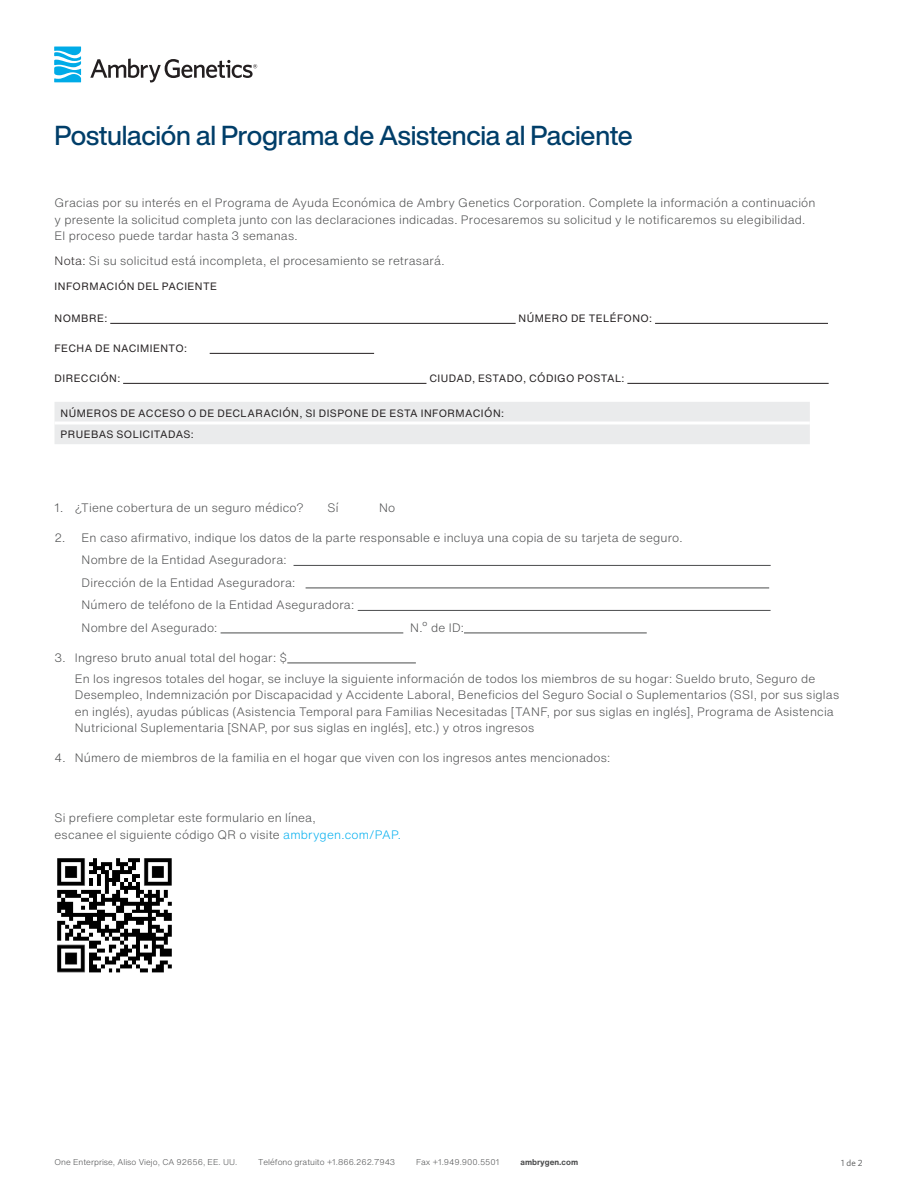
<style>
.page{position:relative;width:918px;height:1188px;background:#fff}
.page>*{position:absolute;margin:0;border:0;box-sizing:border-box;transform-origin:0 0}
.t1{font:500 27px "Helvetica Now Display";letter-spacing:-.01em;color:#003e69}
.Body_Copy{font:300 12px/16.5px "Helvetica Now Text";letter-spacing:.015em;color:#4b4c4d}
.Black_all_caps_subhead{font:10.5px "Helvetica Now Text";letter-spacing:.04em;color:#231f20}
.Body_Copy-2{font:10.5px "Helvetica Now Text";letter-spacing:.045em;color:#231f20}
.t2{font:9px "Whitney";color:#4b4c4d}
.Body_Copy-3{font:300 8.25px "Helvetica Now Text";color:#4b4c4d}
.Body_Copy-4{font:700 8.25px "Helvetica Now Text";color:#4b4c4d}
.s1{color:#231f20}
.s2{font-style:inherit}
.s3{color:#00aeef}
</style>
<div class="page">
<hr style="left:110px;top:323px;width:406px;height:1px;background:#231f20">
<hr style="left:655px;top:323px;width:173px;height:1px;background:#231f20">
<hr style="left:210px;top:353px;width:164px;height:1px;background:#231f20">
<hr style="left:123px;top:383px;width:303px;height:1px;background:#231f20">
<hr style="left:627px;top:383px;width:202px;height:1px;background:#231f20">
<hr style="left:294px;top:565px;width:477px;height:1px;background:#4b4c4d">
<hr style="left:306px;top:588px;width:463px;height:1px;background:#4b4c4d">
<hr style="left:358px;top:610px;width:413px;height:1px;background:#4b4c4d">
<hr style="left:221px;top:633px;width:182px;height:1px;background:#4b4c4d">
<hr style="left:464px;top:633px;width:183px;height:1px;background:#4b4c4d">
<hr style="left:287px;top:663px;width:129px;height:1px;background:#4b4c4d">
<div style="left:55px;top:402px;width:755px;height:42px;background:#eaebec"></div>
<hr style="left:55px;top:422px;width:755px;height:3px;background:#fff">
<svg style="left:54px;top:47px;width:27px;height:35px"></svg>
<svg style="left:90px;top:59px;width:167px;height:23px"></svg>
<img style="left:57px;top:858px;width:115px;height:115px">
<p class="t1" style="left:54px;top:117px;width:580px">Postulación al Programa de Asistencia al Paciente</p>
<p class="Body_Copy" style="left:55px;top:195px;width:763px">Gracias por su interés en el Programa de Ayuda Económica de Ambry Genetics Corporation. Complete la información a continuación y presente la solicitud completa junto con las declaraciones indicadas. Procesaremos su solicitud y le notificaremos su elegibilidad.<br>El proceso puede tardar hasta 3 semanas.</p>
<p class="Body_Copy" style="left:55px;top:253px;width:392px"><span class="s1">Nota:</span> Si su solicitud está incompleta, el procesamiento se retrasará.</p>
<p class="Body_Copy-2" style="left:55px;top:279px;width:164px">INFORMACIÓN DEL PACIENTE</p>
<p class="Black_all_caps_subhead" style="left:55px;top:311px;width:54px">NOMBRE:</p>
<p class="Black_all_caps_subhead" style="left:519px;top:311px;width:135px">NÚMERO DE TELÉFONO:</p>
<p class="Black_all_caps_subhead" style="left:55px;top:341px;width:134px">FECHA DE NACIMIENTO:</p>
<p class="Black_all_caps_subhead" style="left:55px;top:371px;width:67px">DIRECCIÓN:</p>
<p class="Black_all_caps_subhead" style="left:429px;top:371px;width:197px">CIUDAD, ESTADO, CÓDIGO POSTAL<span class="s2">:</span></p>
<p class="Body_Copy-2" style="left:61px;top:405px;width:445px">NÚMEROS DE ACCESO O DE DECLARACIÓN, SI DISPONE DE ESTA INFORMACIÓN:</p>
<p class="Black_all_caps_subhead" style="left:61px;top:427px;width:135px">PRUEBAS SOLICITADAS:</p>
<p class="Body_Copy" style="left:55px;top:499px;width:251px">1. ¿Tiene cobertura de un seguro médico?</p>
<p class="Body_Copy" style="left:327px;top:499px;width:13px">Sí</p>
<p class="Body_Copy" style="left:379px;top:499px;width:18px">No</p>
<p class="Body_Copy" style="left:82px;top:526px;width:603px;line-height:22.5px;text-indent:-27px">2. En caso afirmativo, indique los datos de la parte responsable e incluya una copia de su tarjeta de seguro.<br>Nombre de la Entidad Aseguradora:<br>Dirección de la Entidad Aseguradora:<br>Número de teléfono de la Entidad Aseguradora:<br>Nombre del Asegurado:</p>
<p class="Body_Copy" style="left:410px;top:619px;width:55px">N.º de ID:</p>
<p class="Body_Copy" style="left:75px;top:647px;width:742px;line-height:21px;text-indent:-20px">3. Ingreso bruto anual total del hogar: $<br>En los ingresos totales del hogar, se incluye la siguiente información de todos los miembros de su hogar: Sueldo bruto, Seguro de</p>
<p class="Body_Copy" style="left:75px;top:687px;width:766px">Desempleo, Indemnización por Discapacidad y Accidente Laboral, Beneficios del Seguro Social o Suplementarios (SSI, por sus siglas en inglés), ayudas públicas (Asistencia Temporal para Familias Necesitadas [TANF, por sus siglas en inglés], Programa de Asistencia<br>Nutricional Suplementaria [SNAP, por sus siglas en inglés], etc.) y otros ingresos</p>
<p class="Body_Copy" style="left:55px;top:750px;width:557px">4. Número de miembros de la familia en el hogar que viven con los ingresos antes mencionados:</p>
<p class="Body_Copy" style="left:55px;top:810px;width:348px">Si prefiere completar este formulario en línea,<br>escanee el siguiente código QR o visite <span class="s3">ambrygen.com/PAP.</span></p>
<p class="Body_Copy-3" style="left:55px;top:1156px;width:184px">One Enterprise, Aliso Viejo, CA 92656, EE. UU.</p>
<p class="Body_Copy-3" style="left:258px;top:1156px;width:139px">Teléfono gratuito +1.866.262.7943</p>
<p class="Body_Copy-3" style="left:416px;top:1156px;width:85px">Fax +1.949.900.5501</p>
<p class="Body_Copy-4" style="left:520px;top:1156px;width:59px">ambrygen.com</p>
<p class="t2" style="left:841px;top:1157px;width:23px">1 de 2</p>
</div>
